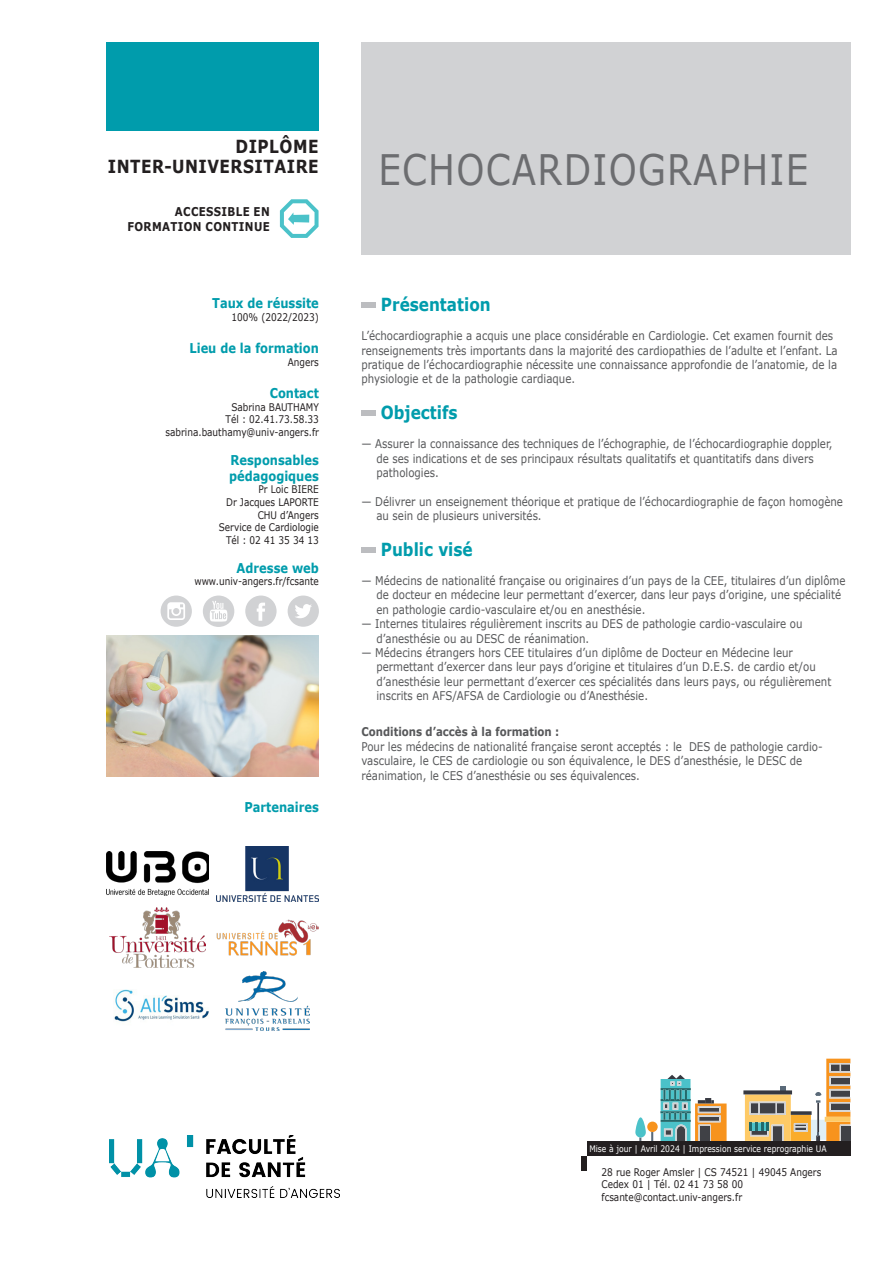
<style>
.page{position:relative;width:893px;height:1263px;background:#fff}
.page>*{position:absolute;margin:0;border:0;box-sizing:border-box;transform-origin:0 0}
.t1{font:42px "Verdana";letter-spacing:.035em;color:#6c6d70;scale:.85 1}
.t2{font:700 18px "Verdana";color:#009cac;scale:.85 1}
.t3{font:700 18px "Verdana";letter-spacing:.035em;color:#231f20;scale:.85 1}
.t4{font:700 13.5px "Verdana";color:#009cac;scale:.85 1}
.t5{font:700 12.15px "Verdana";letter-spacing:.035em;color:#231f20;scale:.85 1}
.t6{font:12px/14.4px "Verdana";color:#57585a;scale:.85 1}
.t7{font:700 12px "Verdana";color:#57585a;scale:.85 1}
.t8{font:10.5px/12.6px "Verdana";color:#231f20;scale:.85 1}
.t9{font:9px "Verdana";color:#fff;scale:.85 1}
</style>
<div class="page">
<div style="left:361px;top:43px;width:489px;height:212px;background:#d1d2d4"></div>
<div style="left:106px;top:43px;width:213px;height:88px;background:#009cac"></div>
<div style="left:581px;top:1156px;width:6px;height:14px;background:#231f20"></div>
<svg style="left:617px;top:1059px;width:233px;height:83px"></svg>
<div style="left:841px;top:1126px;width:9px;height:15px;background:#404146"></div>
<img style="left:110px;top:1135px;width:230px;height:62px">
<div style="left:587px;top:1142px;width:263px;height:14px;background:#231f20"></div>
<div style="left:361px;top:302px;width:15px;height:6px;background:#bcbdc0"></div>
<div style="left:361px;top:410px;width:15px;height:6px;background:#bcbdc0"></div>
<div style="left:361px;top:547px;width:15px;height:6px;background:#bcbdc0"></div>
<svg style="left:161px;top:595px;width:31px;height:32px"></svg>
<svg style="left:203px;top:595px;width:31px;height:32px"></svg>
<svg style="left:245px;top:595px;width:32px;height:32px"></svg>
<svg style="left:288px;top:595px;width:31px;height:32px"></svg>
<svg style="left:280px;top:199px;width:39px;height:39px"></svg>
<img style="left:106px;top:636px;width:213px;height:140px">
<img style="left:106px;top:852px;width:102px;height:43px">
<img style="left:217px;top:846px;width:102px;height:55px">
<img style="left:109px;top:908px;width:97px;height:59px">
<img style="left:217px;top:920px;width:102px;height:35px">
<img style="left:226px;top:972px;width:84px;height:59px">
<img style="left:114px;top:989px;width:95px;height:33px">
<p class="t3" style="left:235px;top:134px;width:99px">DIPLÔME</p>
<p class="t3" style="left:108px;top:153px;width:249px">INTER-UNIVERSITAIRE</p>
<p class="t5" style="left:175px;top:203px;width:113px">ACCESSIBLE EN</p>
<p class="t5" style="left:127px;top:217px;width:169px">FORMATION CONTINUE</p>
<p class="t4" style="left:212px;top:293px;width:127px">Taux de réussite</p>
<p class="t8" style="left:232px;top:310px;width:104px">100% (2022/2023)</p>
<p class="t4" style="left:189px;top:338px;width:154px">Lieu de la formation</p>
<p class="t8" style="left:288px;top:355px;width:38px">Angers</p>
<p class="t4" style="left:270px;top:383px;width:59px">Contact</p>
<p class="t8" style="left:231px;top:400px;width:104px">Sabrina BAUTHAMY</p>
<p class="t8" style="left:226px;top:413px;width:111px">Tél : 02.41.73.58.33</p>
<p class="t8" style="left:166px;top:426px;width:182px">sabrina.bauthamy@univ-angers.fr</p>
<p class="t4" style="left:231px;top:450px;width:105px">Responsables</p>
<p class="t4" style="left:229px;top:466px;width:107px">pédagogiques</p>
<p class="t8" style="left:259px;top:483px;width:72px">Pr Loic BIERE</p>
<p class="t8" style="left:226px;top:496px;width:111px">Dr Jacques LAPORTE</p>
<p class="t8" style="left:258px;top:508px;width:74px">CHU d’Angers</p>
<p class="t8" style="left:219px;top:521px;width:119px">Service de Cardiologie</p>
<p class="t8" style="left:226px;top:534px;width:111px">Tél : 02 41 35 34 13</p>
<p class="t4" style="left:237px;top:558px;width:98px">Adresse web</p>
<p class="t8" style="left:194px;top:575px;width:148px">www.univ-angers.fr/fcsante</p>
<p class="t4" style="left:244px;top:797px;width:89px">Partenaires</p>
<p class="t1" style="left:378px;top:141px;width:507px">ECHOCARDIOGRAPHIE</p>
<p class="t2" style="left:381px;top:292px;width:131px">Présentation</p>
<p class="t6" style="left:361px;top:329px;width:562px">L’échocardiographie a acquis une place considérable en Cardiologie. Cet examen fournit des renseignements très importants dans la majorité des cardiopathies de l’adulte et l’enfant. La pratique de l’échocardiographie nécessite une connaissance approfondie de l’anatomie, de la physiologie et de la pathologie cardiaque.</p>
<p class="t2" style="left:381px;top:400px;width:92px">Objectifs</p>
<p class="t6" style="left:376px;top:437px;width:538px;text-indent:-15px">— Assurer la connaissance des techniques de l’échographie, de l’échocardiographie doppler, de ses indications et de ses principaux résultats qualitatifs et quantitatifs dans divers pathologies.</p>
<p class="t6" style="left:376px;top:494px;width:550px;text-indent:-15px">— Délivrer un enseignement théorique et pratique de l’échocardiographie de façon homogène au sein de plusieurs universités.</p>
<p class="t2" style="left:381px;top:537px;width:110px">Public visé</p>
<p class="t6" style="left:376px;top:573px;width:553px;text-indent:-15px">— Médecins de nationalité française ou originaires d’un pays de la CEE, titulaires d’un diplôme de docteur en médecine leur permettant d’exercer, dans leur pays d’origine, une spécialité en pathologie cardio-vasculaire et/ou en anesthésie.</p>
<p class="t6" style="left:376px;top:617px;width:503px;text-indent:-15px">— Internes titulaires régulièrement inscrits au DES de pathologie cardio-vasculaire ou d’anesthésie ou au DESC de réanimation.</p>
<p class="t6" style="left:376px;top:645px;width:537px;text-indent:-15px">— Médecins étrangers hors CEE titulaires d’un diplôme de Docteur en Médecine leur permettant d’exercer dans leur pays d’origine et titulaires d’un D.E.S. de cardio et/ou d’anesthésie leur permettant d’exercer ces spécialités dans leurs pays, ou régulièrement inscrits en AFS/AFSA de Cardiologie ou d’Anesthésie.</p>
<p class="t7" style="left:361px;top:723px;width:234px">Conditions d’accès à la formation :</p>
<p class="t6" style="left:361px;top:739px;width:544px">Pour les médecins de nationalité française seront acceptés : le DES de pathologie cardio&shy;vasculaire, le CES de cardiologie ou son équivalence, le DES d’anesthésie, le DESC de réanimation, le CES d’anesthésie ou ses équivalences.</p>
<p class="t9" style="left:589px;top:1143px;width:281px">Mise à jour | Avril 2024 | Impression service reprographie UA</p>
<p class="t8" style="left:601px;top:1165px;width:260px">28 rue Roger Amsler | CS 74521 | 49045 Angers<br>Cedex 01 | Tél. 02 41 73 58 00</p>
<p class="t8" style="left:601px;top:1191px;width:167px">fcsante@contact.univ-angers.fr</p>
</div>
